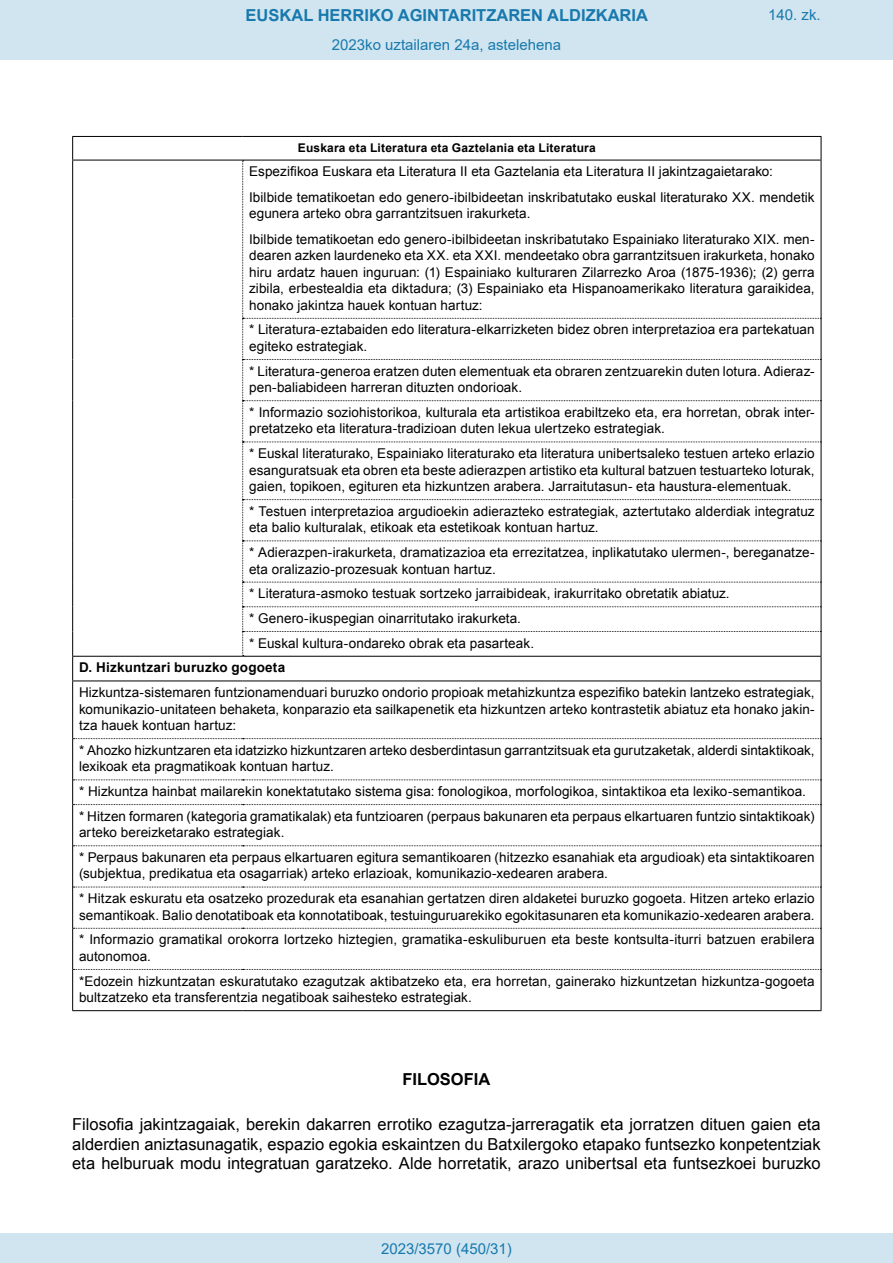
<style>
.page{position:relative;width:893px;height:1263px;background:#fff}
.page>*{position:absolute;margin:0;border:0;box-sizing:border-box;transform-origin:0 0}
.t1{font:16.5px/19.5px "Arial";color:#000;text-align:justify}
.t2{font:700 16.5px "Arial";color:#1879ad}
.t3{font:700 16.5px "Arial";color:#000}
.Paginacion_Centro{font:15px "Arial";color:#1879ad}
.t4{font:13.5px/16.5px "Arial";letter-spacing:.005em;color:#000}
.t5{font:700 13.5px "Arial";letter-spacing:.015em;color:#000}
.t6{font:700 12px "Arial";letter-spacing:.02em;color:#000}
</style>
<div class="page">
<hr style="left:72px;top:160px;width:171px;height:1px;background:#000">
<svg style="left:73px;top:738px;width:748px;height:1px"></svg>
<svg style="left:73px;top:845px;width:748px;height:1px"></svg>
<svg style="left:73px;top:887px;width:748px;height:1px"></svg>
<svg style="left:73px;top:928px;width:748px;height:1px"></svg>
<svg style="left:73px;top:969px;width:748px;height:1px"></svg>
<hr style="left:72px;top:136px;width:171px;height:1px;background:#000">
<svg style="left:72px;top:137px;width:1px;height:23px"></svg>
<hr style="left:243px;top:136px;width:578px;height:1px;background:#000">
<hr style="left:72px;top:681px;width:1px;height:58px;background:#000">
<hr style="left:821px;top:681px;width:1px;height:58px;background:#000">
<hr style="left:72px;top:739px;width:1px;height:41px;background:#000">
<hr style="left:821px;top:739px;width:1px;height:41px;background:#000">
<svg style="left:72px;top:779px;width:750px;height:26px"></svg>
<hr style="left:72px;top:805px;width:1px;height:41px;background:#000">
<hr style="left:821px;top:805px;width:1px;height:41px;background:#000">
<hr style="left:72px;top:846px;width:1px;height:41px;background:#000">
<hr style="left:821px;top:846px;width:1px;height:41px;background:#000">
<hr style="left:72px;top:887px;width:1px;height:41px;background:#000">
<hr style="left:821px;top:887px;width:1px;height:41px;background:#000">
<hr style="left:72px;top:928px;width:1px;height:41px;background:#000">
<hr style="left:821px;top:928px;width:1px;height:41px;background:#000">
<hr style="left:72px;top:969px;width:1px;height:41px;background:#000">
<hr style="left:821px;top:969px;width:1px;height:41px;background:#000">
<hr style="left:72px;top:1010px;width:171px;height:1px;background:#000">
<hr style="left:243px;top:1010px;width:578px;height:1px;background:#000">
<hr style="left:72px;top:160px;width:1px;height:158px;background:#000">
<hr style="left:72px;top:318px;width:1px;height:41px;background:#000">
<hr style="left:72px;top:359px;width:1px;height:42px;background:#000">
<hr style="left:72px;top:401px;width:1px;height:41px;background:#000">
<hr style="left:72px;top:442px;width:1px;height:58px;background:#000">
<hr style="left:72px;top:500px;width:1px;height:41px;background:#000">
<hr style="left:72px;top:541px;width:1px;height:41px;background:#000">
<hr style="left:72px;top:656px;width:171px;height:1px;background:#000">
<svg style="left:72px;top:582px;width:1px;height:98px"></svg>
<svg style="left:242px;top:137px;width:580px;height:543px"></svg>
<hr style="left:72px;top:680px;width:171px;height:1px;background:#000">
<hr style="left:243px;top:680px;width:578px;height:1px;background:#000">
<div style="left:0;top:0;width:893px;height:60px;background:#d0e5f0"></div>
<div style="left:0;top:1233px;width:893px;height:30px;background:#d0e5f0"></div>
<p class="t2" style="left:246px;top:3px;width:404px">EUSKAL HERRIKO AGINTARITZAREN ALDIZKARIA</p>
<p class="Paginacion_Centro" style="left:768px;top:5px;width:54px">140. zk.</p>
<p class="Paginacion_Centro" style="left:332px;top:35px;width:231px">2023ko uztailaren 24a, astelehena</p>
<p class="t6" style="left:298px;top:139px;width:299px">Euskara eta Literatura eta Gaztelania eta Literatura</p>
<p class="t4" style="left:249px;top:159px;width:567px;line-height:25.5px">Espezifikoa Euskara eta Literatura II eta Gaztelania eta Literatura II jakintzagaietarako:<br>Ibilbide tematikoetan edo genero-ibilbideetan inskribatutako euskal literaturako XX. mendetik</p>
<p class="t4" style="left:249px;top:201px;width:567px;line-height:25.5px">egunera arteko obra garrantzitsuen irakurketa.<br>Ibilbide tematikoetan edo genero-ibilbideetan inskribatutako Espainiako literaturako XIX. men-</p>
<p class="t4" style="left:249px;top:247px;width:567px;text-align:justify">dearen azken laurdeneko eta XX. eta XXI. mendeetako obra garrantzitsuen irakurketa, honako hiru ardatz hauen inguruan: (1) Espainiako kulturaren Zilarrezko Aroa (1875-1936); (2) gerra zibila, erbestealdia eta diktadura; (3) Espainiako eta Hispanoamerikako literatura garaikidea, honako jakintza hauek kontuan hartuz:</p>
<p class="t4" style="left:249px;top:322px;width:567px">* Literatura-eztabaiden edo literatura-elkarrizketen bidez obren interpretazioa era partekatuan egiteko estrategiak.</p>
<p class="t4" style="left:249px;top:363px;width:567px">* Literatura-generoa eratzen duten elementuak eta obraren zentzuarekin duten lotura. Adieraz&shy;pen-baliabideen harreran dituzten ondorioak.</p>
<p class="t4" style="left:249px;top:404px;width:567px">* Informazio soziohistorikoa, kulturala eta artistikoa erabiltzeko eta, era horretan, obrak inter&shy;pretatzeko eta literatura-tradizioan duten lekua ulertzeko estrategiak.</p>
<p class="t4" style="left:249px;top:445px;width:567px;text-align:justify">* Euskal literaturako, Espainiako literaturako eta literatura unibertsaleko testuen arteko erlazio esanguratsuak eta obren eta beste adierazpen artistiko eta kultural batzuen testuarteko loturak, gaien, topikoen, egituren eta hizkuntzen arabera. Jarraitutasun- eta haustura-elementuak.</p>
<p class="t4" style="left:249px;top:503px;width:567px">* Testuen interpretazioa argudioekin adierazteko estrategiak, aztertutako alderdiak integratuz eta balio kulturalak, etikoak eta estetikoak kontuan hartuz.</p>
<p class="t4" style="left:249px;top:544px;width:567px">* Adierazpen-irakurketa, dramatizazioa eta errezitatzea, inplikatutako ulermen-, bereganatze&shy;eta oralizazio-prozesuak kontuan hartuz.</p>
<p class="t4" style="left:249px;top:585px;width:482px">* Literatura-asmoko testuak sortzeko jarraibideak, irakurritako obretatik abiatuz.</p>
<p class="t4" style="left:249px;top:610px;width:273px">* Genero-ikuspegian oinarritutako irakurketa.</p>
<p class="t4" style="left:249px;top:635px;width:286px">* Euskal kultura-ondareko obrak eta pasarteak.</p>
<p class="t5" style="left:79px;top:659px;width:208px">D. Hizkuntzari buruzko gogoeta</p>
<p class="t4" style="left:79px;top:684px;width:737px">Hizkuntza-sistemaren funtzionamenduari buruzko ondorio propioak metahizkuntza espezifiko batekin lantzeko estrategiak,</p>
<p class="t4" style="left:79px;top:701px;width:737px">komunikazio-unitateen behaketa, konparazio eta sailkapenetik eta hizkuntzen arteko kontrastetik abiatuz eta honako jakin&shy;tza hauek kontuan hartuz:</p>
<p class="t4" style="left:79px;top:742px;width:737px">* Ahozko hizkuntzaren eta idatzizko hizkuntzaren arteko desberdintasun garrantzitsuak eta gurutzaketak, alderdi sintaktikoak, lexikoak eta pragmatikoak kontuan hartuz.</p>
<p class="t4" style="left:79px;top:779px;width:737px;line-height:24.8px">* Hizkuntza hainbat mailarekin konektatutako sistema gisa: fonologikoa, morfologikoa, sintaktikoa eta lexiko-semantikoa. * Hitzen formaren (kategoria gramatikalak) eta funtzioaren (perpaus bakunaren eta perpaus elkartuaren funtzio sintaktikoak)</p>
<p class="t4" style="left:79px;top:820px;width:737px;line-height:24.8px">arteko bereizketarako estrategiak.<br>* Perpaus bakunaren eta perpaus elkartuaren egitura semantikoaren (hitzezko esanahiak eta argudioak) eta sintaktikoaren</p>
<p class="t4" style="left:79px;top:861px;width:737px;line-height:24.8px">(subjektua, predikatua eta osagarriak) arteko erlazioak, komunikazio-xedearen arabera.<br>* Hitzak eskuratu eta osatzeko prozedurak eta esanahian gertatzen diren aldaketei buruzko gogoeta. Hitzen arteko erlazio</p>
<p class="t4" style="left:79px;top:903px;width:737px;line-height:24.8px">semantikoak. Balio denotatiboak eta konnotatiboak, testuinguruarekiko egokitasunaren eta komunikazio-xedearen arabera. * Informazio gramatikal orokorra lortzeko hiztegien, gramatika-eskuliburuen eta beste kontsulta-iturri batzuen erabilera</p>
<p class="t4" style="left:79px;top:944px;width:737px;line-height:24.8px">autonomoa.<br>*Edozein hizkuntzatan eskuratutako ezagutzak aktibatzeko eta, era horretan, gainerako hizkuntzetan hizkuntza-gogoeta</p>
<p class="t4" style="left:79px;top:989px;width:394px">bultzatzeko eta transferentzia negatiboak saihesteko estrategiak.</p>
<p class="t3" style="left:403px;top:1069px;width:89px">FILOSOFIA</p>
<p class="t1" style="left:72px;top:1115px;width:750px">Filosofia jakintzagaiak, berekin dakarren errotiko ezagutza-jarreragatik eta jorratzen dituen gaien eta alderdien aniztasunagatik, espazio egokia eskaintzen du Batxilergoko etapako funtsezko konpetentziak eta helburuak modu integratuan garatzeko. Alde horretatik, arazo unibertsal eta funtsezkoei buruzko</p>
<p class="Paginacion_Centro" style="left:381px;top:1238px;width:132px">2023/3570 (450/31)</p>
</div>
